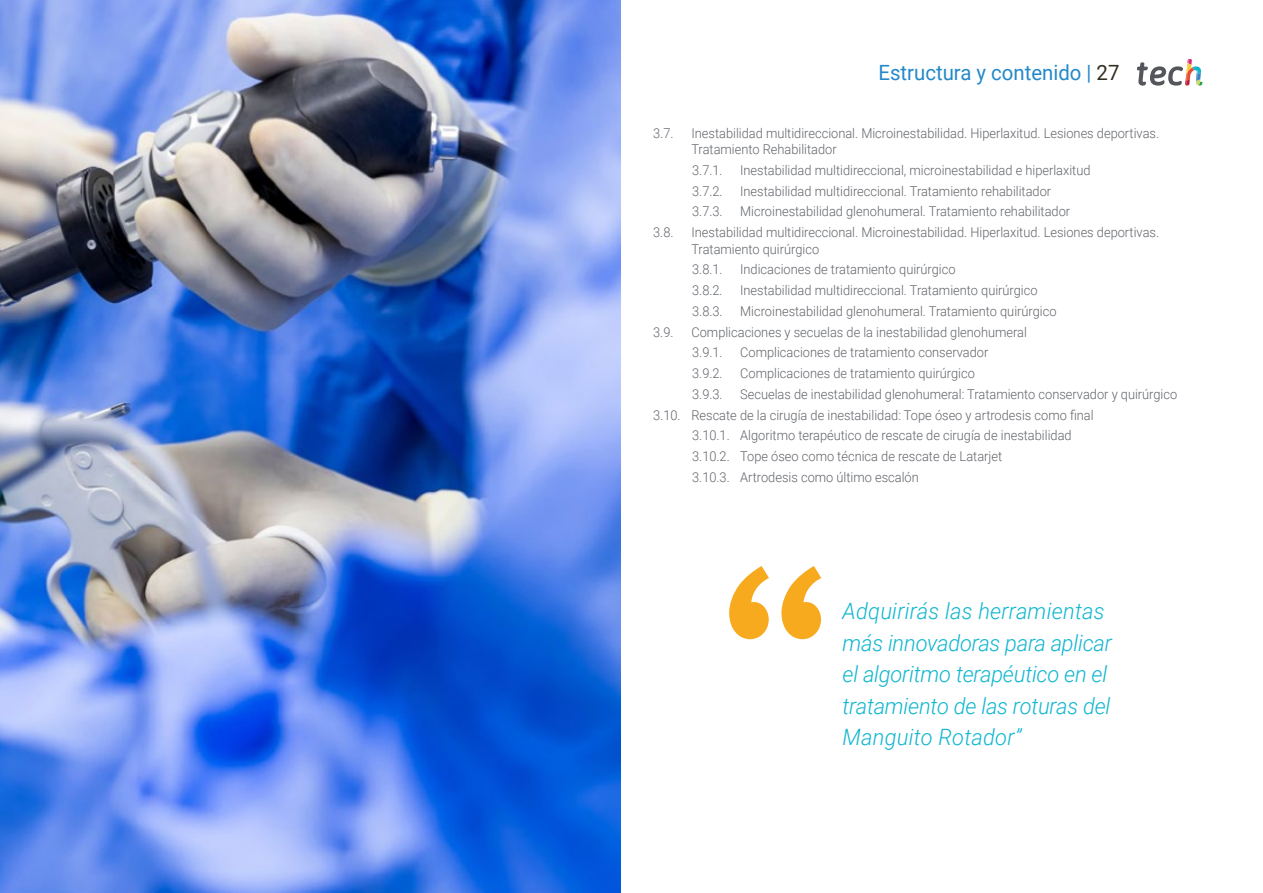
<style>
.page{position:relative;width:1263px;height:893px;background:#fff}
.page>*{position:absolute;margin:0;border:0;box-sizing:border-box;transform-origin:0 0}
.t1{font:italic 300 22.5px/31.5px "Roboto";letter-spacing:-.01em;color:#0fb6cf}
.t2{font:21px "Roboto";color:#2488c9}
.t3{font:300 13.5px/16.5px "Roboto";color:#61646a;scale:.95 1}
.s1{color:#312e20}
</style>
<div class="page">
<img style="left:0;top:0;width:621px;height:893px">
<svg style="left:1137px;top:59px;width:65px;height:27px"></svg>
<svg style="left:729px;top:566px;width:92px;height:73px"></svg>
<h2 class="t2" style="left:878px;top:57px;width:242px">Estructura y contenido | <span class="s1">27</span></h2>
<p class="t3" style="left:653px;top:124px;width:23px">3.7.</p>
<p class="t3" style="left:691px;top:124px;width:494px">Inestabilidad multidireccional. Microinestabilidad. Hiperlaxitud. Lesiones deportivas.<br>Tratamiento Rehabilitador</p>
<p class="t3" style="left:692px;top:161px;width:34px">3.7.1.</p>
<p class="t3" style="left:740px;top:161px;width:370px">Inestabilidad multidireccional, microinestabilidad e hiperlaxitud</p>
<p class="t3" style="left:692px;top:182px;width:34px">3.7.2.</p>
<p class="t3" style="left:740px;top:182px;width:329px">Inestabilidad multidireccional. Tratamiento rehabilitador</p>
<p class="t3" style="left:692px;top:203px;width:34px">3.7.3.</p>
<p class="t3" style="left:740px;top:203px;width:349px">Microinestabilidad glenohumeral. Tratamiento rehabilitador</p>
<p class="t3" style="left:653px;top:224px;width:23px">3.8.</p>
<p class="t3" style="left:691px;top:224px;width:494px">Inestabilidad multidireccional. Microinestabilidad. Hiperlaxitud. Lesiones deportivas.<br>Tratamiento quirúrgico</p>
<p class="t3" style="left:692px;top:261px;width:34px">3.8.1.</p>
<p class="t3" style="left:740px;top:261px;width:228px">Indicaciones de tratamiento quirúrgico</p>
<p class="t3" style="left:692px;top:282px;width:34px">3.8.2.</p>
<p class="t3" style="left:740px;top:282px;width:315px">Inestabilidad multidireccional. Tratamiento quirúrgico</p>
<p class="t3" style="left:692px;top:302px;width:34px">3.8.3.</p>
<p class="t3" style="left:740px;top:302px;width:334px">Microinestabilidad glenohumeral. Tratamiento quirúrgico</p>
<p class="t3" style="left:653px;top:323px;width:23px">3.9.</p>
<p class="t3" style="left:691px;top:321px;width:355px;line-height:20.7px">Complicaciones y secuelas de la inestabilidad glenohumeral<br>3.9.1.</p>
<p class="t3" style="left:740px;top:344px;width:263px">Complicaciones de tratamiento conservador</p>
<p class="t3" style="left:692px;top:365px;width:34px">3.9.2.</p>
<p class="t3" style="left:740px;top:365px;width:249px">Complicaciones de tratamiento quirúrgico</p>
<p class="t3" style="left:692px;top:385px;width:34px">3.9.3.</p>
<p class="t3" style="left:740px;top:385px;width:462px">Secuelas de inestabilidad glenohumeral: Tratamiento conservador y quirúrgico</p>
<p class="t3" style="left:653px;top:406px;width:465px">3.10. Rescate de la cirugía de inestabilidad: Tope óseo y artrodesis como final</p>
<p class="t3" style="left:692px;top:427px;width:401px">3.10.1. Algoritmo terapéutico de rescate de cirugía de inestabilidad</p>
<p class="t3" style="left:692px;top:448px;width:328px">3.10.2. Tope óseo como técnica de rescate de Latarjet</p>
<p class="t3" style="left:692px;top:468px;width:240px">3.10.3. Artrodesis como último escalón</p>
<h1 class="t1" style="left:842px;top:595px;width:271px">Adquirirás las herramientas más innovadoras para aplicar el algoritmo terapéutico en el tratamiento de las roturas del<br>Manguito Rotador”</h1>
</div>
